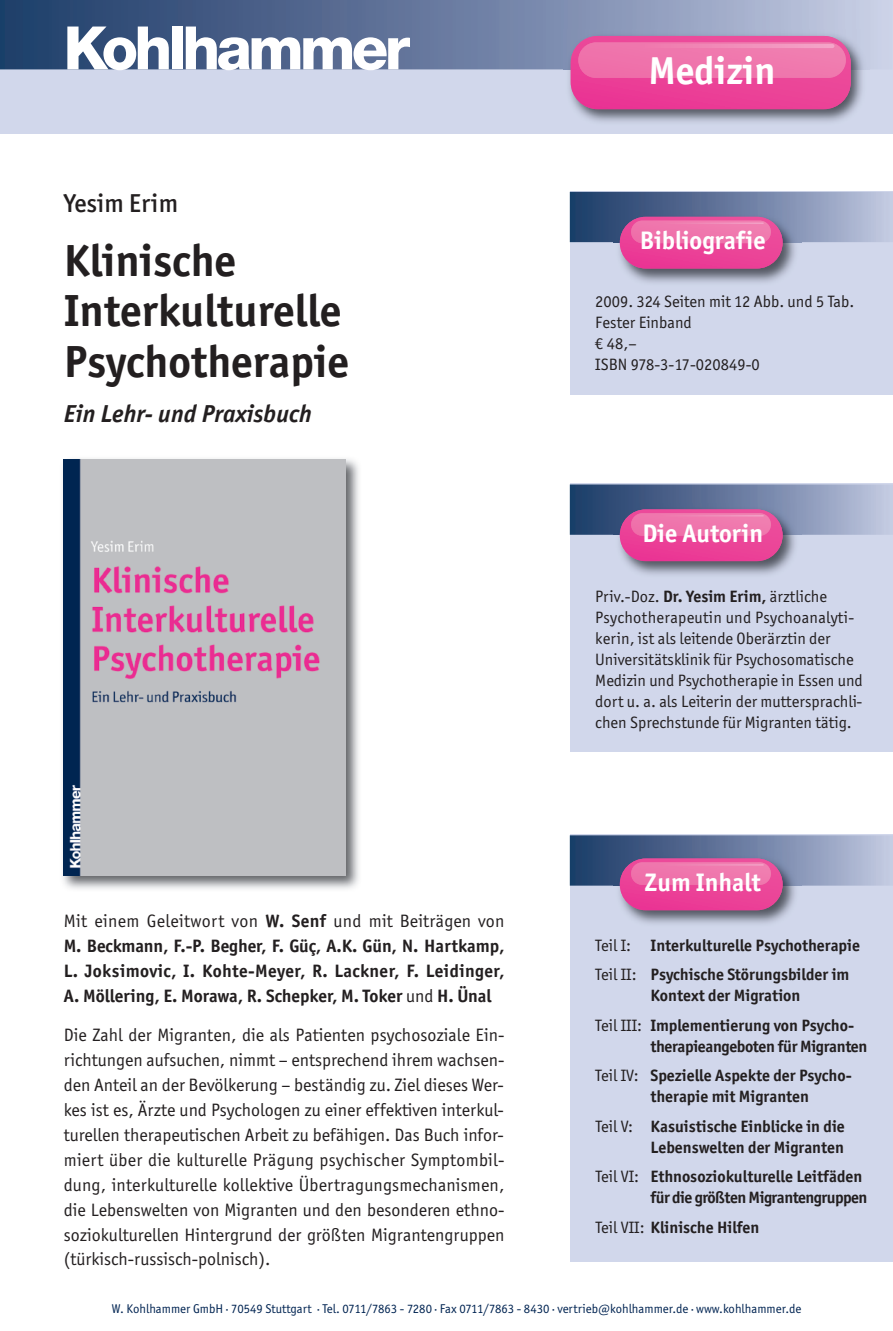
<style>
.page{position:relative;width:893px;height:1331px;background:#fff}
.page>*{position:absolute;margin:0;border:0;box-sizing:border-box;transform-origin:0 0}
.t1{font:800 60px "Helvetica Neue LT";letter-spacing:-.065em;color:#fff}
.t2{font:700 45.15px/50.6px "ITC Officina Sans";color:#231f20}
.t3{font:700 39px "ITC Officina Sans";color:#fff}
.t4{font:500 25.95px "ITC Officina Sans";color:#231f20}
.t5{font:700 25.35px "ITC Officina Sans";color:#fff}
.t6{font:italic 700 24.6px "ITC Officina Sans";letter-spacing:.005em;color:#231f20}
.t7{font:18px/24.9px "ITC Officina Sans";color:#231f20;text-align:justify}
.t8{font:700 18px/24.9px "ITC Officina Sans";color:#231f20;text-align:justify}
.t9{font:16.5px/21px "ITC Officina Sans";color:#231f20}
.t10{font:700 16.5px/29.5px "ITC Officina Sans";color:#231f20}
.t11{font:700 16.5px/29.5px "ITC Officina Sans";letter-spacing:-.02em;color:#231f20}
.t12{font:700 16.5px/29.5px "ITC Officina Sans";letter-spacing:-.03em;color:#231f20}
.t13{font:12.75px "ITC Officina Sans";color:#002452}
.s1{font-weight:400}
.s2{font-weight:700}
</style>
<div class="page">
<div style="left:0;top:0;width:893px;height:134px;background:#d1d7eb"></div>
<img style="left:0;top:0;width:870px;height:69px">
<img style="left:63px;top:459px;width:296px;height:430px">
<img style="left:64px;top:459px;width:281px;height:416px">
<div style="left:570px;top:484px;width:323px;height:268px;background:#d1d7eb"></div>
<img style="left:570px;top:484px;width:323px;height:51px">
<div style="left:570px;top:835px;width:323px;height:427px;background:#d1d7eb"></div>
<img style="left:570px;top:835px;width:323px;height:51px">
<img style="left:613px;top:503px;width:188px;height:72px">
<svg style="left:620px;top:509px;width:163px;height:52px;background:#dc4796"></svg>
<div style="left:631px;top:513px;width:140px;height:23px;background:#ef76ad;border-radius:11px"></div>
<svg style="left:660px;top:515px;width:104px;height:2px"></svg>
<img style="left:613px;top:852px;width:188px;height:72px">
<svg style="left:620px;top:858px;width:163px;height:52px;background:#dc4796"></svg>
<div style="left:631px;top:862px;width:140px;height:23px;background:#ef76ad;border-radius:11px"></div>
<svg style="left:660px;top:864px;width:104px;height:2px"></svg>
<div style="left:570px;top:191px;width:323px;height:204px;background:#d1d7eb"></div>
<img style="left:570px;top:192px;width:323px;height:50px">
<img style="left:613px;top:210px;width:188px;height:73px">
<svg style="left:620px;top:217px;width:163px;height:51px;background:#de4897"></svg>
<div style="left:631px;top:221px;width:140px;height:22px;background:#ef76ad;border-radius:11px"></div>
<svg style="left:660px;top:222px;width:104px;height:2px"></svg>
<img style="left:564px;top:29px;width:306px;height:93px">
<svg style="left:571px;top:36px;width:280px;height:73px;background:#e64598"></svg>
<div style="left:578px;top:42px;width:268px;height:36px;background:#ef76ad;border-radius:18px"></div>
<svg style="left:643px;top:44px;width:191px;height:4px"></svg>
<h1 class="t1" style="left:64px;top:27px;width:348px">Kohlhammer</h1>
<h3 class="t4" style="left:64px;top:195px;width:116px">Yesim Erim</h3>
<h2 class="t2" style="left:64px;top:235px;width:287px">Klinische<br>Interkulturelle<br>Psychotherapie</h2>
<h3 class="t6" style="left:64px;top:400px;width:250px">Ein Lehr- und Praxisbuch</h3>
<p class="t8" style="left:64px;top:909px;width:442px"><span class="s1">Mit einem Geleitwort von</span> W. Senf <span class="s1">und mit Beiträgen von </span>M. Beckmann, F.-P. Begher, F. Güç, A.K. Gün, N. Hartkamp, L. Joksimovic, I. Kohte-Meyer, R. Lackner, F. Leidinger, A. Möllering, E. Morawa, R. Schepker, M. Toker <span class="s1">und</span> H. Ünal</p>
<p class="t7" style="left:64px;top:1023px;width:442px">Die Zahl der Migranten, die als Patienten psychosoziale Ein&shy;richtungen aufsuchen, nimmt – entsprechend ihrem wachsen&shy;den Anteil an der Bevölkerung – beständig zu. Ziel dieses Wer&shy;kes ist es, Ärzte und Psychologen zu einer effektiven interkul&shy;turellen therapeutischen Arbeit zu befähigen. Das Buch infor&shy;miert über die kulturelle Prägung psychischer Symptombil&shy;dung, interkulturelle kollektive Übertragungsmechanismen, die Lebenswelten von Migranten und den besonderen ethno&shy;soziokulturellen Hintergrund der größten Migrantengruppen (türkisch-russisch-polnisch).</p>
<h3 class="t3" style="left:648px;top:48px;width:128px">Medizin</h3>
<h3 class="t5" style="left:640px;top:225px;width:127px">Bibliografie</h3>
<p class="t9" style="left:595px;top:291px;width:261px">2009. 324 Seiten mit 12 Abb. und 5 Tab.<br>Fester Einband<br>€ 48,–<br>ISBN 978-3-17-020849-0</p>
<h3 class="t5" style="left:642px;top:518px;width:122px">Die Autorin</h3>
<p class="t9" style="left:595px;top:586px;width:269px">Priv.-Doz. <span class="s2">Dr. Yesim Erim,</span> ärztliche Psychotherapeutin und Psychoanalyti&shy;kerin, ist als leitende Oberärztin der Universitätsklinik für Psychosomatische Medizin und Psychotherapie in Essen und dort u. a. als Leiterin der muttersprachli&shy;chen Sprechstunde für Migranten tätig.</p>
<h3 class="t5" style="left:645px;top:867px;width:118px">Zum Inhalt</h3>
<p class="t10" style="left:595px;top:930px;width:266px"><span class="s1">Teil I:</span> Interkulturelle Psychotherapie<br><span class="s1">Teil II:</span> Psychische Störungsbilder im</p>
<p class="t10" style="left:595px;top:981px;width:260px;text-align:center">Kontext der Migration<br><span class="s1">Teil III:</span> Implementierung von Psycho-</p>
<p class="t11" style="left:595px;top:1031px;width:274px;text-indent:55px">therapieangeboten für Migranten<br><span class="s1">Teil IV:</span> Spezielle Aspekte der Psycho-</p>
<p class="t10" style="left:595px;top:1082px;width:251px;text-indent:55px">therapie mit Migranten<br><span class="s1">Teil V:</span> Kasuistische Einblicke in die</p>
<p class="t10" style="left:595px;top:1132px;width:268px;text-indent:55px">Lebenswelten der Migranten<br><span class="s1">Teil VI:</span> Ethnosoziokulturelle Leitfäden</p>
<p class="t12" style="left:595px;top:1183px;width:274px;text-indent:55px">für die größten Migrantengruppen<br><span class="s1">Teil VII:</span> Klinische Hilfen</p>
<p class="t13" style="left:112px;top:1301px;width:691px">W. Kohlhammer GmbH · 70549 Stuttgart · Tel. 0711/7863 - 7280 · Fax 0711/7863 - 8430 · vertrieb@kohlhammer.de · www.kohlhammer.de</p>
</div>
